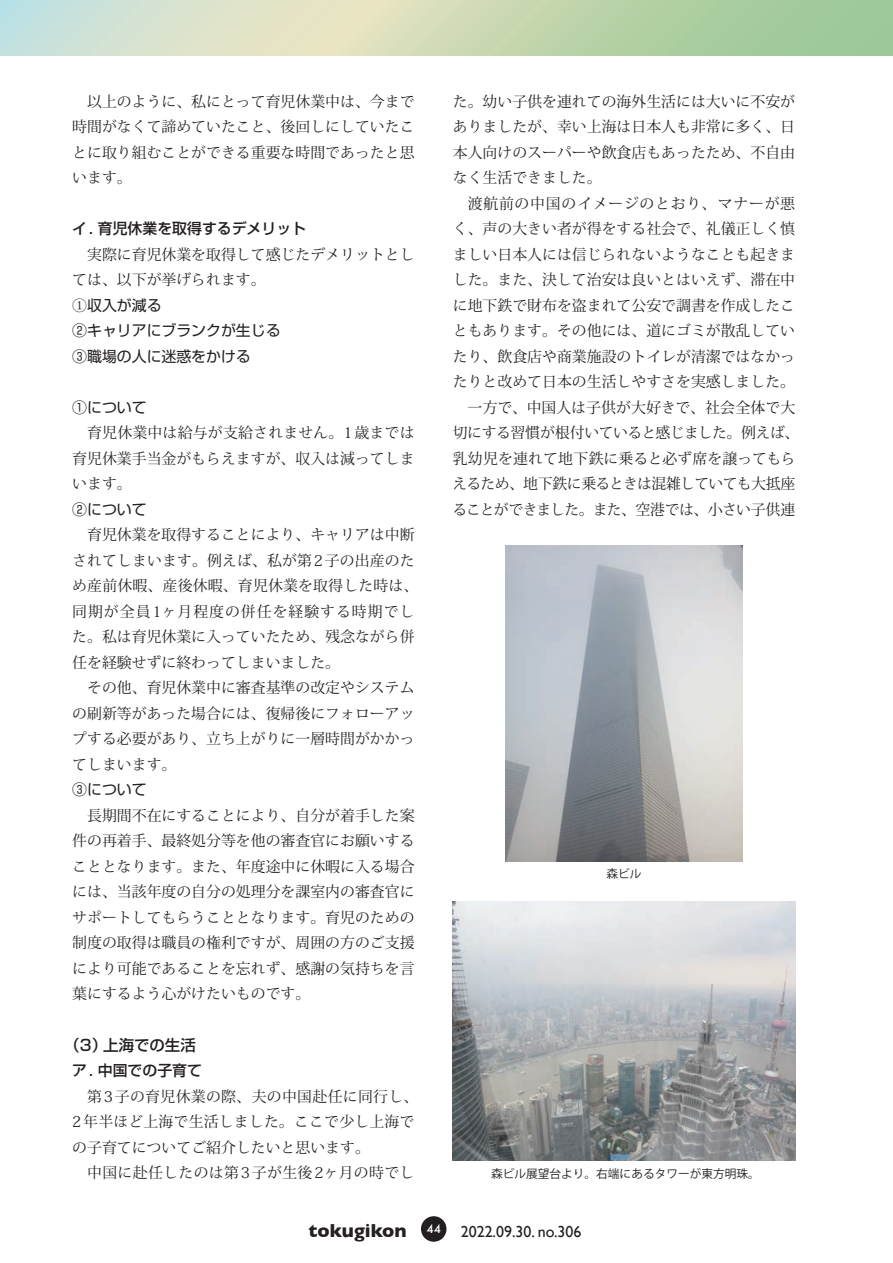
<style>
.page{position:relative;width:893px;height:1263px;background:#fff}
.page>*{position:absolute;margin:0;border:0;box-sizing:border-box;transform-origin:0 0}
.t1{font:15.9px "Gill Sans";color:#231f20}
.t2{font:500 15.45px "Shin Go Pro";color:#231f20}
.t3{font:14.85px/25.5px "Koz Min Pro";color:#231f20}
.t4{font:14.85px/25.5px "Koz Min Pro";letter-spacing:.02em;color:#231f20}
.t5{font:14.85px/25.5px "Shin Go Pro";color:#231f20}
.t6{font:500 14.85px "Shin Go Pro";color:#231f20}
.t7{font:11.7px "Koz Go Pro";color:#231f20}
.s1{font-family:"Koz Min Pro"}
.s2{font-weight:700;font-size:19.2px}
</style>
<div class="page">
<div style="left:421px;top:1216px;width:25px;height:26px;background:#231f20;border-radius:50%"></div>
<svg style="left:0;top:0;width:892px;height:55px;background:#c5d9b7"></svg>
<img style="left:505px;top:545px;width:237px;height:316px">
<img style="left:453px;top:901px;width:342px;height:260px">
<p class="t3" style="left:72px;top:88px;width:344px;text-align:justify">　以上のように、私にとって育児休業中は、今まで時間がなくて諦めていたこと、後回しにしていたことに取り組むことができる重要な時間であったと思います。</p>
<p class="t6" style="left:72px;top:216px;width:235px">イ. 育児休業を取得するデメリット</p>
<p class="t3" style="left:72px;top:241px;width:344px">　実際に育児休業を取得して感じたデメリットとしては、以下が挙げられます。</p>
<p class="t5" style="left:72px;top:290px;width:210px"><span class="s1">①</span>収入が減る<br>②キャリアにブランクが生じる<br>③職場の人に迷惑をかける</p>
<p class="t5" style="left:72px;top:393px;width:76px">①について</p>
<p class="t3" style="left:72px;top:419px;width:344px;text-align:justify">　育児休業中は給与が支給されません。1歳までは育児休業手当金がもらえますが、収入は減ってしまいます。</p>
<p class="t5" style="left:72px;top:495px;width:76px">②について</p>
<p class="t3" style="left:72px;top:522px;width:348px">　育児休業を取得することにより、キャリアは中断されてしまいます。例えば、私が第2子の出産のため産前休暇、産後休暇、育児休業を取得した時は、同期が全員1ヶ月程度の併任を経験する時期でした。私は育児休業に入っていたため、残念ながら併任を経験せずに終わってしまいました。<br>　その他、育児休業中に審査基準の改定やシステムの刷新等があった場合には、復帰後にフォローアップする必要があり、立ち上がりに一層時間がかかってしまいます。</p>
<p class="t5" style="left:72px;top:775px;width:76px">③について</p>
<p class="t3" style="left:72px;top:802px;width:344px;text-align:justify">　長期間不在にすることにより、自分が着手した案件の再着手、最終処分等を他の審査官にお願いすることとなります。また、年度途中に休暇に入る場合には、当該年度の自分の処理分を課室内の審査官にサポートしてもらうこととなります。育児のための制度の取得は職員の権利ですが、周囲の方のご支援により可能であることを忘れず、感謝の気持ちを言葉にするよう心がけたいものです。</p>
<p class="t2" style="left:65px;top:1032px;width:133px">（3）上海での生活</p>
<p class="t6" style="left:72px;top:1058px;width:131px">ア. 中国での子育て</p>
<p class="t4" style="left:72px;top:1083px;width:347px">　第3子の育児休業の際、夫の中国赴任に同行し、<br>2年半ほど上海で生活しました。ここで少し上海での子育てについてご紹介したいと思います。<br>　中国に赴任したのは第3子が生後2ヶ月の時でし</p>
<p class="t3" style="left:452px;top:88px;width:349px">た。幼い子供を連れての海外生活には大いに不安がありましたが、幸い上海は日本人も非常に多く、日本人向けのスーパーや飲食店もあったため、不自由なく生活できました。<br>　渡航前の中国のイメージのとおり、マナーが悪く、声の大きい者が得をする社会で、礼儀正しく慎ましい日本人には信じられないようなことも起きました。また、決して治安は良いとはいえず、滞在中に地下鉄で財布を盗まれて公安で調書を作成したこともあります。その他には、道にゴミが散乱していたり、飲食店や商業施設のトイレが清潔ではなかったりと改めて日本の生活しやすさを実感しました。　一方で、中国人は子供が大好きで、社会全体で大切にする習慣が根付いていると感じました。例えば、乳幼児を連れて地下鉄に乗ると必ず席を譲ってもらえるため、地下鉄に乗るときは混雑していても大抵座ることができました。また、空港では、小さい子供連</p>
<p class="t7" style="left:606px;top:866px;width:37px">森ビル</p>
<p class="t7" style="left:491px;top:1166px;width:270px">森ビル展望台より。右端にあるタワーが東方明珠。</p>
<p class="t1" style="left:309px;top:1222px;width:274px"><span class="s2">tokugikon</span> <sup>44</sup> 2022.09.30. no.306</p>
</div>
